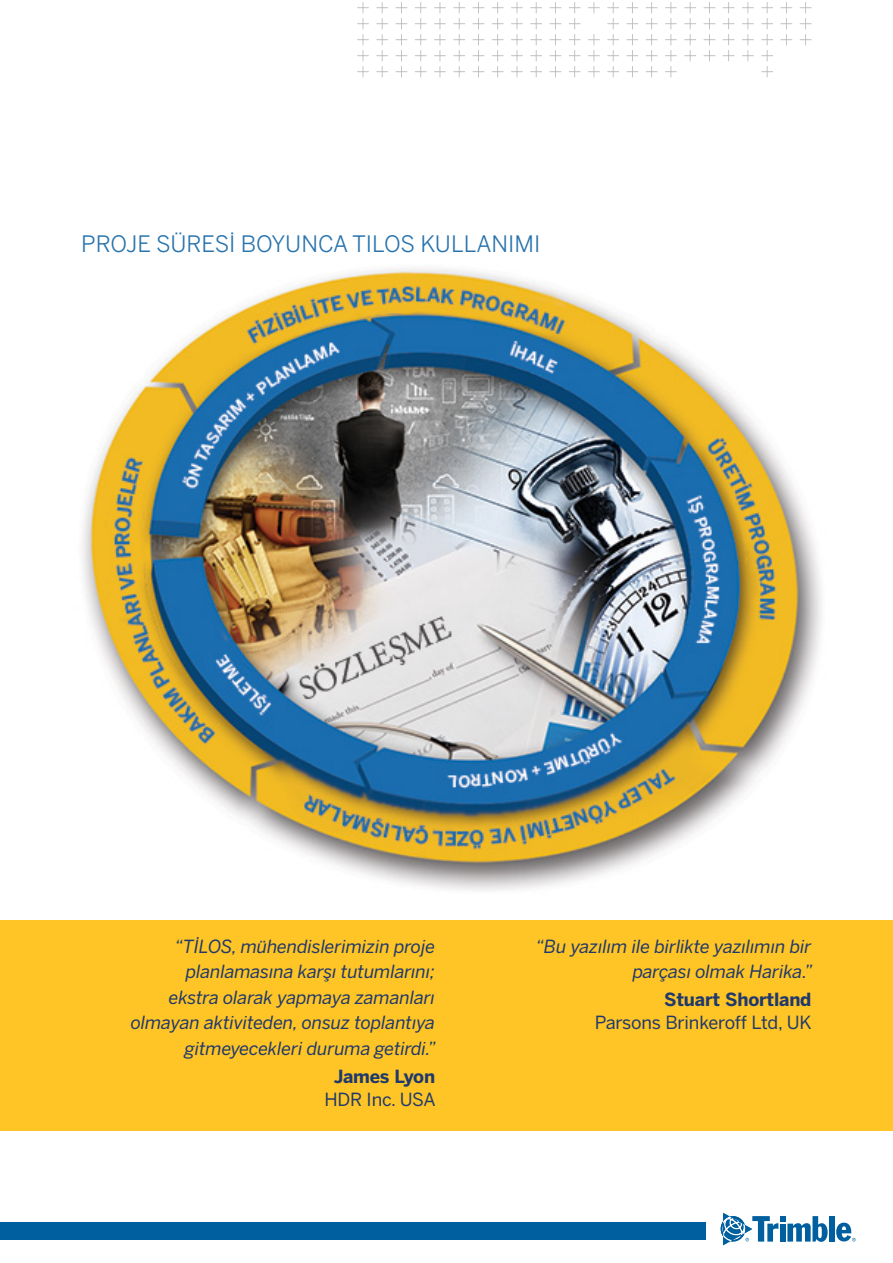
<style>
.page{position:relative;width:893px;height:1263px;background:#fff}
.page>*{position:absolute;margin:0;border:0;box-sizing:border-box;transform-origin:0 0}
.t1{font:22.5px "Benton Sans";color:#2873ac}
.t2{font:italic 18px/25.5px "Benton Sans";letter-spacing:-.01em;color:#1f396c;text-align:right}
.t3{font:18px "Benton Sans";letter-spacing:-.01em;color:#1f396c}
.t4{font:700 18px "Benton Sans";letter-spacing:-.01em;color:#1f396c}
</style>
<div class="page">
<svg style="left:357px;top:2px;width:454px;height:75px"></svg>
<div style="left:0;top:1222px;width:706px;height:17px;background:#005f9e"></div>
<div style="left:829px;top:1216px;width:6px;height:25px;background:#005f9e"></div>
<svg style="left:721px;top:1213px;width:107px;height:32px"></svg>
<svg style="left:836px;top:1223px;width:20px;height:18px"></svg>
<img style="left:82px;top:267px;width:740px;height:624px">
<div style="left:0;top:921px;width:893px;height:210px;background:#ffc425"></div>
<p class="t1" style="left:81px;top:230px;width:461px">PROJE SÜRESİ BOYUNCA TILOS KULLANIMI</p>
<p class="t2" style="left:131px;top:933px;width:307px">“TİLOS, mühendislerimizin proje planlamasına karşı tutumlarını;<br>ekstra olarak yapmaya zamanları olmayan aktiviteden, onsuz toplantıya gitmeyecekleri duruma getirdi.”</p>
<p class="t4" style="left:334px;top:1065px;width:103px">James Lyon</p>
<p class="t3" style="left:324px;top:1088px;width:113px">HDR Inc. USA</p>
<p class="t2" style="left:536px;top:933px;width:278px">“Bu yazılım ile birlikte yazılımın bir parçası olmak Harika.”</p>
<p class="t4" style="left:664px;top:988px;width:149px">Stuart Shortland</p>
<p class="t3" style="left:595px;top:1012px;width:218px">Parsons Brinkeroff Ltd, UK</p>
</div>
